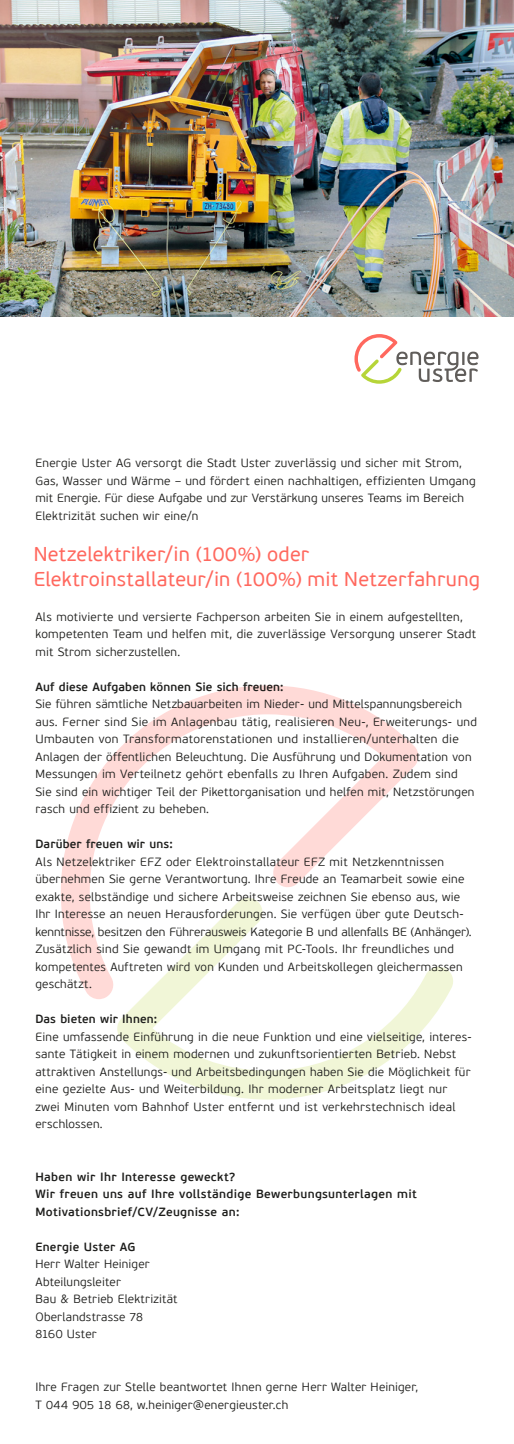
<style>
.page{position:relative;width:514px;height:1444px;background:#fff}
.page>*{position:absolute;margin:0;border:0;box-sizing:border-box;transform-origin:0 0}
.t1{font:20px/24.9px "PF Beau Sans Pro";letter-spacing:.01em;color:#ff685e}
.t2{font:300 11.88px/17.5px "PF Beau Sans Pro";letter-spacing:.02em;color:#1d1d1b}
.t3{font:600 11.88px/17.5px "PF Beau Sans Pro";letter-spacing:.02em;color:#1d1d1b}
</style>
<div class="page">
<svg style="left:61px;top:685px;width:357px;height:314px"></svg>
<svg style="left:117px;top:897px;width:336px;height:202px"></svg>
<svg style="left:354px;top:334px;width:124px;height:49px"></svg>
<img style="left:0;top:0;width:514px;height:316px">
<p class="t2" style="left:35px;top:454px;width:442px">Energie Uster AG versorgt die Stadt Uster zuverlässig und sicher mit Strom, Gas, Wasser und Wärme – und fördert einen nachhaltigen, effizienten Umgang mit Energie. Für diese Aufgabe und zur Verstärkung unseres Teams im Bereich Elektrizität suchen wir eine/n</p>
<h1 class="t1" style="left:34px;top:542px;width:448px">Netzelektriker/in (100%) oder<br>Elektroinstallateur/in (100%) mit Netzerfahrung</h1>
<p class="t2" style="left:35px;top:607px;width:442px">Als motivierte und versierte Fachperson arbeiten Sie in einem aufgestellten, kompetenten Team und helfen mit, die zuverlässige Versorgung unserer Stadt mit Strom sicherzustellen.</p>
<p class="t3" style="left:35px;top:678px;width:249px">Auf diese Aufgaben können Sie sich freuen:</p>
<p class="t2" style="left:35px;top:695px;width:443px">Sie führen sämtliche Netzbauarbeiten im Nieder- und Mittelspannungsbereich aus. Ferner sind Sie im Anlagenbau tätig, realisieren Neu-, Erweiterungs- und Umbauten von Transformatorenstationen und installieren/unterhalten die Anlagen der öffentlichen Beleuchtung. Die Ausführung und Dokumentation von Messungen im Verteilnetz gehört ebenfalls zu Ihren Aufgaben. Zudem sind Sie sind ein wichtiger Teil der Pikettorganisation und helfen mit, Netzstörungen rasch und effizient zu beheben.</p>
<p class="t3" style="left:35px;top:835px;width:139px">Darüber freuen wir uns:</p>
<p class="t2" style="left:35px;top:853px;width:438px">Als Netzelektriker EFZ oder Elektroinstallateur EFZ mit Netzkenntnissen übernehmen Sie gerne Verantwortung. Ihre Freude an Teamarbeit sowie eine exakte, selbständige und sichere Arbeitsweise zeichnen Sie ebenso aus, wie Ihr Interesse an neuen Herausforderungen. Sie verfügen über gute Deutsch&shy;kenntnisse, besitzen den Führerausweis Kategorie B und allenfalls BE (Anhänger).<br>Zusätzlich sind Sie gewandt im Umgang mit PC-Tools. Ihr freundliches und kompetentes Auftreten wird von Kunden und Arbeitskollegen gleichermassen geschätzt.</p>
<p class="t3" style="left:35px;top:1010px;width:123px">Das bieten wir Ihnen:</p>
<p class="t2" style="left:35px;top:1028px;width:436px">Eine umfassende Einführung in die neue Funktion und eine vielseitige, interes&shy;sante Tätigkeit in einem modernen und zukunftsorientierten Betrieb. Nebst attraktiven Anstellungs- und Arbeitsbedingungen haben Sie die Möglichkeit für eine gezielte Aus- und Weiterbildung. Ihr moderner Arbeitsplatz liegt nur zwei Minuten vom Bahnhof Uster entfernt und ist verkehrstechnisch ideal erschlossen.</p>
<p class="t3" style="left:35px;top:1168px;width:383px">Haben wir Ihr Interesse geweckt?<br>Wir freuen uns auf Ihre vollständige Bewerbungsunterlagen mit<br>Motivationsbrief/CV/Zeugnisse an:</p>
<p class="t3" style="left:35px;top:1238px;width:102px">Energie Uster AG</p>
<p class="t2" style="left:35px;top:1255px;width:144px">Herr Walter Heiniger<br>Abteilungsleiter<br>Bau &amp; Betrieb Elektrizität<br>Oberlandstrasse 78<br>8160 Uster</p>
<p class="t2" style="left:35px;top:1378px;width:384px">Ihre Fragen zur Stelle beantwortet Ihnen gerne Herr Walter Heiniger,<br>T 044 905 18 68, w.heiniger@energieuster.ch</p>
</div>
